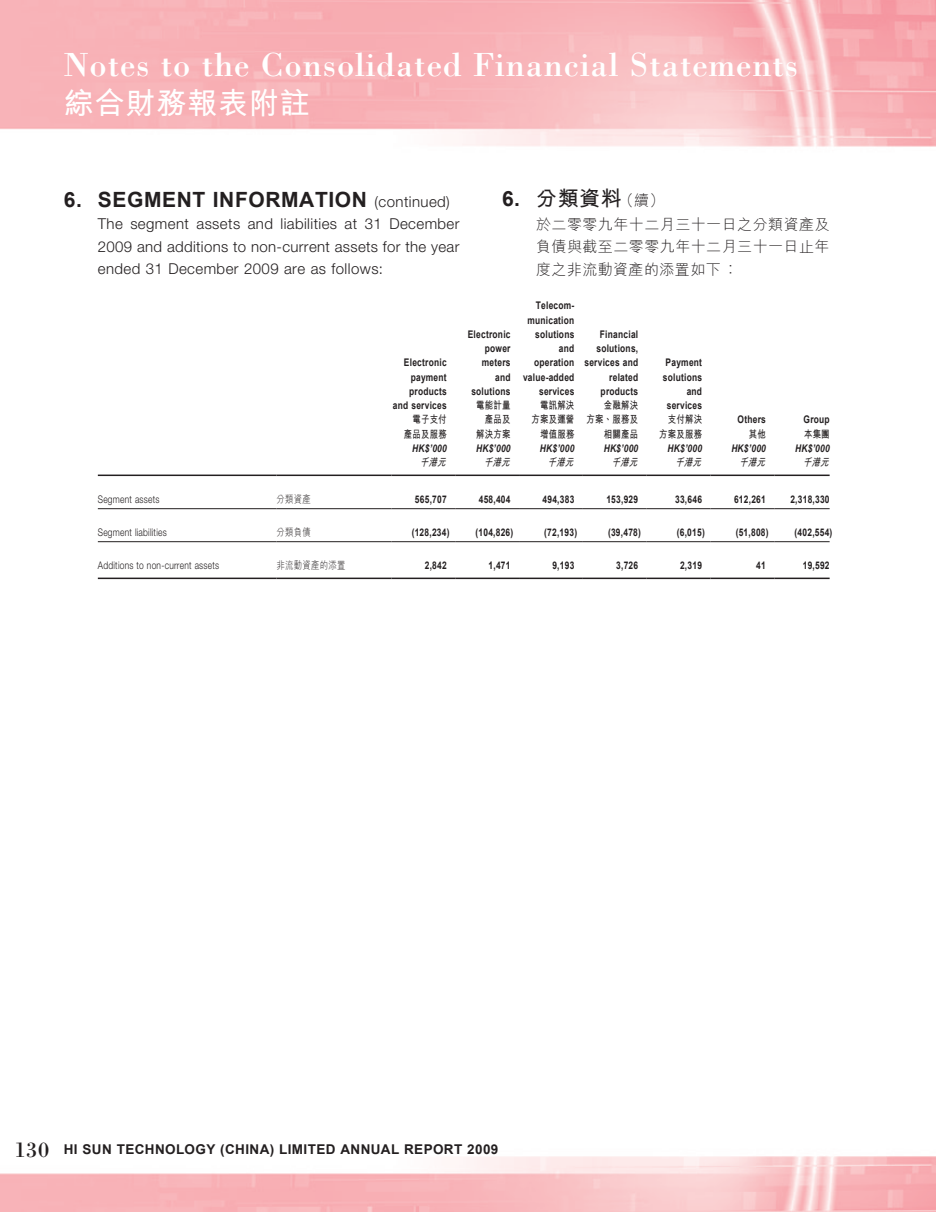
<style>
.page{position:relative;width:936px;height:1212px;background:#fff}
.page>*{position:absolute;margin:0;border:0;box-sizing:border-box;transform-origin:0 0}
.t1{font:34.5px "Bodoni Std";letter-spacing:.025em;color:#fff}
.t2{font:700 30px "M Hei HK";letter-spacing:.03em;color:#fff}
.t3{font:700 21px "Arial";color:#231f20}
.t4{font:700 21px "M Hei HK";color:#231f20}
.t5{font:300 15px/22.5px "Helvetica Neue LT Std";letter-spacing:.03em;color:#231f20}
.t6{font:300 15px/22.5px "M Hei HK";letter-spacing:.03em;color:#231f20;text-align:justify}
.t7{font:700 13.5px "Arial";letter-spacing:.03em;color:#231f20}
.t8{font:700 10.5px/14.2px "Arial";letter-spacing:.03em;color:#231f20;text-align:right;scale:.8 1}
.t9{font:700 10.5px/14.2px "M Hei HK";letter-spacing:.03em;color:#231f20;text-align:right;scale:.8 1}
.t10{font:300 10.5px "Helvetica Neue LT Std";letter-spacing:.03em;color:#231f20;scale:.8 1}
.t11{font:italic 700 10.5px "Arial";letter-spacing:.03em;color:#231f20;scale:.8 1}
.t12{font:italic 700 10.5px "M Hei HK";color:#231f20;scale:.8 1}
.t13{font:300 10.5px "M Hei HK";letter-spacing:.03em;color:#231f20;scale:.8 1}
.s1{font-family:"Arial"}
.s2{font-weight:300;font-size:15px}
.s3{font-family:"Bodoni Std";font-weight:400;font-size:22.5px}
</style>
<div class="page">
<img style="left:0;top:1156px;width:935px;height:56px">
<img style="left:0;top:0;width:935px;height:147px">
<hr style="left:98px;top:474px;width:178px;height:2px;background:#231f20">
<hr style="left:276px;top:474px;width:115px;height:2px;background:#231f20">
<hr style="left:391px;top:474px;width:64px;height:2px;background:#231f20">
<hr style="left:455px;top:474px;width:64px;height:2px;background:#231f20">
<hr style="left:519px;top:474px;width:64px;height:2px;background:#231f20">
<hr style="left:583px;top:474px;width:63px;height:2px;background:#231f20">
<hr style="left:646px;top:474px;width:64px;height:2px;background:#231f20">
<hr style="left:710px;top:474px;width:64px;height:2px;background:#231f20">
<hr style="left:774px;top:474px;width:55px;height:2px;background:#231f20">
<hr style="left:98px;top:508px;width:178px;height:1px;background:#231f20">
<hr style="left:276px;top:508px;width:115px;height:1px;background:#231f20">
<hr style="left:391px;top:508px;width:64px;height:1px;background:#231f20">
<hr style="left:455px;top:508px;width:64px;height:1px;background:#231f20">
<hr style="left:519px;top:508px;width:64px;height:1px;background:#231f20">
<hr style="left:583px;top:508px;width:63px;height:1px;background:#231f20">
<hr style="left:646px;top:508px;width:64px;height:1px;background:#231f20">
<hr style="left:710px;top:508px;width:64px;height:1px;background:#231f20">
<hr style="left:774px;top:508px;width:55px;height:1px;background:#231f20">
<hr style="left:98px;top:541px;width:178px;height:1px;background:#231f20">
<hr style="left:276px;top:541px;width:115px;height:1px;background:#231f20">
<hr style="left:391px;top:541px;width:64px;height:1px;background:#231f20">
<hr style="left:455px;top:541px;width:64px;height:1px;background:#231f20">
<hr style="left:519px;top:541px;width:64px;height:1px;background:#231f20">
<hr style="left:583px;top:541px;width:63px;height:1px;background:#231f20">
<hr style="left:646px;top:541px;width:64px;height:1px;background:#231f20">
<hr style="left:710px;top:541px;width:64px;height:1px;background:#231f20">
<hr style="left:774px;top:541px;width:55px;height:1px;background:#231f20">
<hr style="left:98px;top:578px;width:178px;height:1px;background:#231f20">
<hr style="left:276px;top:578px;width:115px;height:1px;background:#231f20">
<hr style="left:391px;top:578px;width:64px;height:1px;background:#231f20">
<hr style="left:455px;top:578px;width:64px;height:1px;background:#231f20">
<hr style="left:519px;top:578px;width:64px;height:1px;background:#231f20">
<hr style="left:583px;top:578px;width:63px;height:1px;background:#231f20">
<hr style="left:646px;top:578px;width:64px;height:1px;background:#231f20">
<hr style="left:710px;top:578px;width:64px;height:1px;background:#231f20">
<hr style="left:774px;top:578px;width:55px;height:1px;background:#231f20">
<h1 class="t1" style="left:64px;top:44px;width:736px">Notes to the Consolidated Financial Statements</h1>
<h2 class="t2" style="left:64px;top:81px;width:247px">綜合財務報表附註</h2>
<h3 class="t3" style="left:64px;top:185px;width:65px">6. Segment</h3>
<h3 class="t3" style="left:213px;top:185px;width:22px">Information</h3>
<h3 class="t5" style="left:98px;top:190px;width:363px;text-indent:276px">(continued)<br>The segment assets and liabilities at 31 December 2009 and additions to non-current assets for the year ended 31 December 2009 are as follows:</h3>
<h3 class="t4" style="left:502px;top:183px;width:164px"><span class="s1">6.</span> 分類資料<span class="s2">（續）</span></h3>
<h3 class="t6" style="left:536px;top:212px;width:295px">於二零零九年十二月三十一日之分類資產及負債與截至二零零九年十二月三十一日止年度之非流動資產的添置如下︰</h3>
<p class="t8" style="left:393px;top:356px;width:69px">Electronic payment products and services</p>
<p class="t9" style="left:404px;top:412px;width:55px">電子支付產品及服務</p>
<p class="t8" style="left:468px;top:327px;width:55px">Electronic power meters and solutions</p>
<p class="t9" style="left:476px;top:397px;width:44px">電能計量產品及解決方案</p>
<p class="t8" style="left:523px;top:299px;width:66px">Telecom&shy;munication solutions and operation value-added services</p>
<p class="t9" style="left:531px;top:397px;width:55px">電訊解決方案及運營增值服務</p>
<p class="t8" style="left:584px;top:327px;width:69px">Financial solutions, services and related products</p>
<p class="t9" style="left:586px;top:397px;width:66px">金融解決<br>方案、服務及相關產品</p>
<p class="t8" style="left:662px;top:356px;width:51px">Payment solutions and services</p>
<p class="t9" style="left:659px;top:412px;width:55px">支付解決方案及服務</p>
<p class="t8" style="left:737px;top:413px;width:37px">Others</p>
<p class="t9" style="left:748px;top:426px;width:23px">其他</p>
<p class="t8" style="left:803px;top:413px;width:34px">Group</p>
<p class="t9" style="left:804px;top:426px;width:34px">本集團</p>
<p class="t11" style="left:412px;top:441px;width:45px">HK$’000</p>
<p class="t11" style="left:476px;top:441px;width:45px">HK$’000</p>
<p class="t11" style="left:540px;top:441px;width:45px">HK$’000</p>
<p class="t11" style="left:603px;top:441px;width:45px">HK$’000</p>
<p class="t11" style="left:667px;top:441px;width:45px">HK$’000</p>
<p class="t11" style="left:731px;top:441px;width:45px">HK$’000</p>
<p class="t11" style="left:795px;top:441px;width:45px">HK$’000</p>
<p class="t12" style="left:420px;top:455px;width:38px">千港元</p>
<p class="t12" style="left:483px;top:455px;width:38px">千港元</p>
<p class="t12" style="left:547px;top:455px;width:38px">千港元</p>
<p class="t12" style="left:611px;top:455px;width:38px">千港元</p>
<p class="t12" style="left:675px;top:455px;width:38px">千港元</p>
<p class="t12" style="left:739px;top:455px;width:38px">千港元</p>
<p class="t12" style="left:802px;top:455px;width:38px">千港元</p>
<p class="t10" style="left:98px;top:493px;width:79px">Segment assets</p>
<p class="t13" style="left:276px;top:492px;width:44px">分類資產</p>
<p class="t8" style="left:415px;top:493px;width:41px">565,707</p>
<p class="t8" style="left:478px;top:493px;width:41px">458,404</p>
<p class="t8" style="left:542px;top:493px;width:41px">494,383</p>
<p class="t8" style="left:606px;top:493px;width:41px">153,929</p>
<p class="t8" style="left:675px;top:493px;width:35px">33,646</p>
<p class="t8" style="left:734px;top:493px;width:41px">612,261</p>
<p class="t8" style="left:790px;top:493px;width:51px">2,318,330</p>
<p class="t10" style="left:98px;top:526px;width:88px">Segment liabilities</p>
<p class="t13" style="left:276px;top:525px;width:44px">分類負債</p>
<p class="t8" style="left:411px;top:526px;width:49px">(128,234)</p>
<p class="t8" style="left:475px;top:526px;width:49px">(104,826)</p>
<p class="t8" style="left:544px;top:526px;width:43px">(72,193)</p>
<p class="t8" style="left:608px;top:526px;width:43px">(39,478)</p>
<p class="t8" style="left:676px;top:526px;width:37px">(6,015)</p>
<p class="t8" style="left:735px;top:526px;width:43px">(51,808)</p>
<p class="t8" style="left:794px;top:526px;width:49px">(402,554)</p>
<p class="t10" style="left:98px;top:559px;width:153px">Additions to non-current assets</p>
<p class="t13" style="left:276px;top:558px;width:88px">非流動資產的添置</p>
<p class="t8" style="left:425px;top:559px;width:29px">2,842</p>
<p class="t8" style="left:488px;top:559px;width:29px">1,471</p>
<p class="t8" style="left:552px;top:559px;width:29px">9,193</p>
<p class="t8" style="left:616px;top:559px;width:29px">3,726</p>
<p class="t8" style="left:680px;top:559px;width:29px">2,319</p>
<p class="t8" style="left:756px;top:559px;width:13px">41</p>
<p class="t8" style="left:802px;top:559px;width:35px">19,592</p>
<p class="t7" style="left:14px;top:1140px;width:485px"><span class="s3">130</span> HI SUN TECHNOLOGY (CHINA) LIMITED ANNUAL REPORT 2009</p>
</div>
